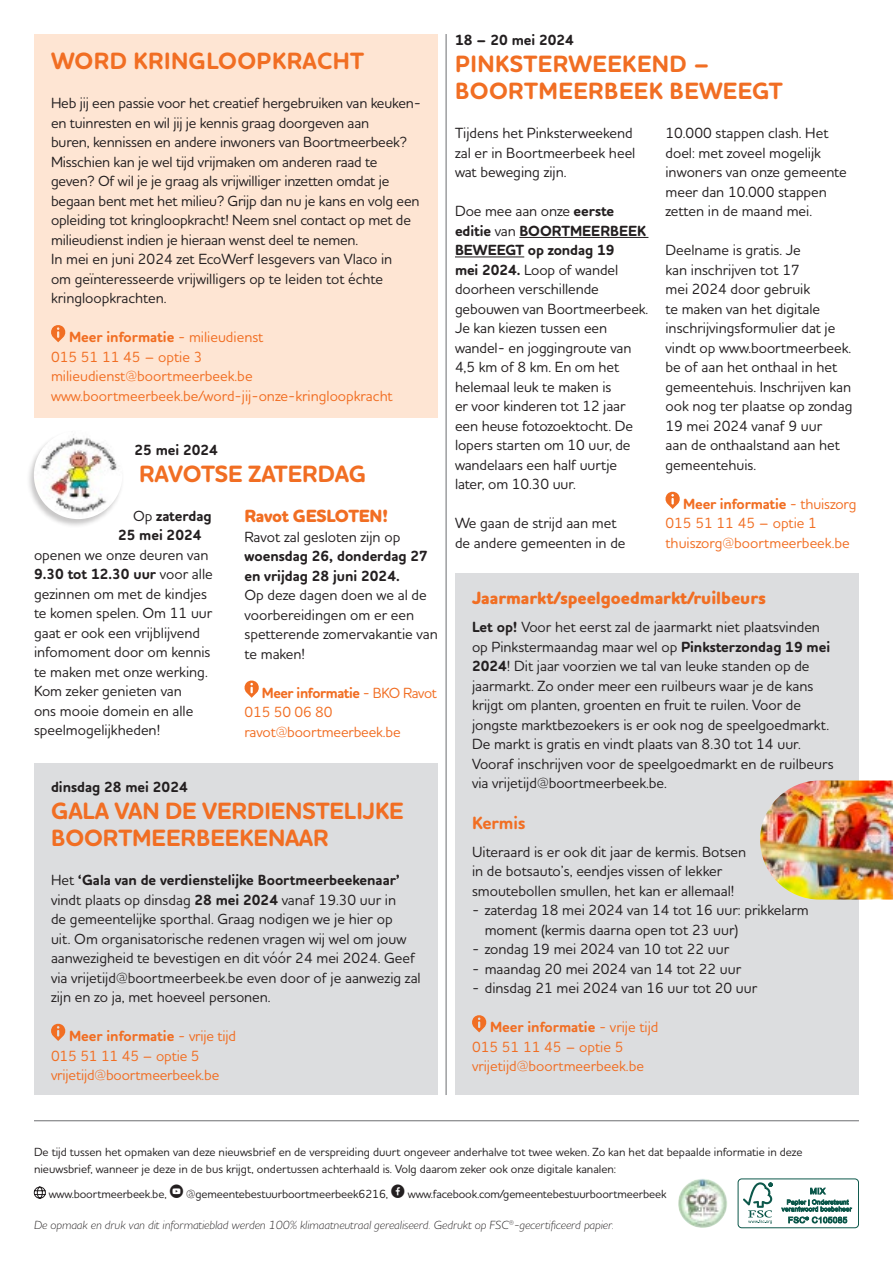
<style>
.page{position:relative;width:893px;height:1263px;background:#fff}
.page>*{position:absolute;margin:0;border:0;box-sizing:border-box;transform-origin:0 0}
.t1{font:700 24px/27px "Houschka Rounded";letter-spacing:-.005em;color:#f16e23}
.t2{font:700 24px/27px "Houschka Rounded";letter-spacing:.015em;color:#f16e23}
.t3{font:800 18px "Houschka Rounded";color:#f16e23}
.t4{font:800 18px "Houschka Rounded";letter-spacing:-.02em;color:#f16e23}
.t5{font:700 18px "Houschka Rounded";color:#f16e23}
.t6{font:500 15px/19.5px "Houschka Rounded";color:#231f20}
.t7{font:500 15px/19.5px "Houschka Rounded";color:#f16e23}
.t8{font:700 15px/19.5px "Houschka Rounded";color:#231f20}
.t9{font:500 15px/19.5px "Houschka Rounded";color:#f16e23;scale:.95 1}
.t10{font:500 12px/16.5px "Houschka Rounded";color:#231f20}
.t11{font:italic 300 12px "Houschka Rounded";color:#231f20}
.s1{font-weight:700}
.s2{font-weight:500}
.s3{font-family:"Social Shapes";font-weight:400}
</style>
<div class="page">
<div style="left:455px;top:574px;width:404px;height:521px;background:#dcdddf"></div>
<div style="left:34px;top:763px;width:404px;height:332px;background:#dcdddf"></div>
<img style="left:678px;top:1179px;width:49px;height:49px;border-radius:25px">
<div style="left:34px;top:34px;width:404px;height:384px;background:#fee5d3"></div>
<hr style="left:446px;top:34px;width:1px;height:1061px;background:#6c6d70">
<hr style="left:34px;top:1120px;width:825px;height:1px;background:#6c6d70">
<svg style="left:51px;top:325px;width:15px;height:17px"></svg>
<svg style="left:34px;top:1186px;width:12px;height:13px"></svg>
<div style="left:738px;top:1179px;width:121px;height:49px;border:1px solid #0d584b;border-radius:4px"></div>
<svg style="left:743px;top:1182px;width:29px;height:42px"></svg>
<svg style="left:781px;top:1187px;width:71px;height:36px"></svg>
<img style="left:760px;top:780px;width:133px;height:119px">
<hr style="left:519px;top:237px;width:129px;height:1px;background:#231f20">
<hr style="left:455px;top:257px;width:69px;height:1px;background:#231f20">
<svg style="left:665px;top:491px;width:15px;height:18px"></svg>
<svg style="left:472px;top:1015px;width:15px;height:17px"></svg>
<svg style="left:244px;top:680px;width:15px;height:18px"></svg>
<svg style="left:51px;top:1023px;width:15px;height:18px"></svg>
<div style="left:26px;top:430px;width:98px;height:97px;background:#231f20;opacity:.25"></div>
<img style="left:34px;top:431px;width:88px;height:88px;border-radius:44px">
<h1 class="t2" style="left:51px;top:48px;width:314px">WORD KRINGLOOPKRACHT</h1>
<p class="t6" style="left:51px;top:93px;width:371px">Heb jij een passie voor het creatief hergebruiken van keuken&shy;en tuinresten en wil jij je kennis graag doorgeven aan<br>buren, kennissen en andere inwoners van Boortmeerbeek?<br>Misschien kan je wel tijd vrijmaken om anderen raad te geven? Of wil je je graag als vrijwilliger inzetten omdat je begaan bent met het milieu? Grijp dan nu je kans en volg een opleiding tot kringloopkracht! Neem snel contact op met de milieudienst indien je hieraan wenst deel te nemen.<br>In mei en juni 2024 zet EcoWerf lesgevers van Vlaco in<br>om geïnteresseerde vrijwilligers op te leiden tot échte kringloopkrachten.</p>
<p class="t7" style="left:51px;top:327px;width:343px;text-indent:18px"><span class="s1">Meer informatie</span> - milieudienst<br>015 51 11 45 – optie 3 milieudienst@boortmeerbeek.be www.boortmeerbeek.be/word-jij-onze-kringloopkracht</p>
<p class="t8" style="left:135px;top:440px;width:85px">25 mei 2024</p>
<h1 class="t1" style="left:139px;top:461px;width:229px">RAVOTSE ZATERDAG</h1>
<p class="t8" style="left:118px;top:506px;width:95px;text-indent:15px"><span class="s2">Op</span> zaterdag<br>25 mei 2024</p>
<p class="t6" style="left:34px;top:544px;width:180px">openen we onze deuren van<br><span class="s1">9.30 tot 12.30 uur</span> voor alle gezinnen om met de kindjes te komen spelen. Om 11 uur gaat er ook een vrijblijvend infomoment door om kennis te maken met onze werking.<br>Kom zeker genieten van<br>ons mooie domein en alle speelmogelijkheden!</p>
<p class="t4" style="left:244px;top:505px;width:146px">Ravot GESLOTEN!</p>
<p class="t6" style="left:244px;top:526px;width:157px">Ravot zal gesloten zijn op</p>
<p class="t8" style="left:244px;top:547px;width:185px">woensdag 26, donderdag 27 en vrijdag 28 juni 2024.</p>
<p class="t6" style="left:244px;top:585px;width:195px">Op deze dagen doen we al de voorbereidingen om er een spetterende zomervakantie van te maken!</p>
<p class="t9" style="left:244px;top:682px;width:204px;text-indent:17px"><span class="s1">Meer informatie</span> - BKO Ravot<br>015 50 06 80 ravot@boortmeerbeek.be</p>
<p class="t8" style="left:51px;top:777px;width:138px">dinsdag 28 mei 2024</p>
<h1 class="t1" style="left:51px;top:798px;width:354px">GALA VAN DE VERDIENSTELIJKE<br>BOORTMEERBEEKENAAR</h1>
<p class="t6" style="left:51px;top:870px;width:371px">Het <span class="s1">‘Gala van de verdienstelijke Boortmeerbeekenaar’ </span>vindt plaats op dinsdag <span class="s1">28 mei 2024</span> vanaf 19.30 uur in<br>de gemeentelijke sporthal. Graag nodigen we je hier op<br>uit. Om organisatorische redenen vragen wij wel om jouw aanwezigheid te bevestigen en dit vóór 24 mei 2024. Geef via vrijetijd@boortmeerbeek.be even door of je aanwezig zal zijn en zo ja, met hoeveel personen.</p>
<p class="t7" style="left:51px;top:1026px;width:187px;text-indent:18px"><span class="s1">Meer informatie</span> - vrije tijd<br>015 51 11 45 – optie 5 vrijetijd@boortmeerbeek.be</p>
<p class="t8" style="left:455px;top:31px;width:121px">18 – 20 mei 2024</p>
<h1 class="t2" style="left:455px;top:51px;width:329px">PINKSTERWEEKEND –<br>BOORTMEERBEEK BEWEEGT</h1>
<p class="t6" style="left:455px;top:123px;width:182px">Tijdens het Pinksterweekend zal er in Boortmeerbeek heel wat beweging zijn.</p>
<p class="t6" style="left:455px;top:201px;width:195px">Doe mee aan onze <span class="s1">eerste editie</span> van <span class="s1">BOORTMEERBEEK<br>BEWEEGT op zondag 19<br>mei 2024.</span> Loop of wandel doorheen verschillende gebouwen van Boortmeerbeek.<br>Je kan kiezen tussen een wandel- en joggingroute van<br>4,5 km of 8 km. En om het helemaal leuk te maken is<br>er voor kinderen tot 12 jaar een heuse fotozoektocht. De lopers starten om 10 uur, de wandelaars een half uurtje later, om 10.30 uur.</p>
<p class="t6" style="left:455px;top:513px;width:172px">We gaan de strijd aan met de andere gemeenten in de</p>
<p class="t6" style="left:665px;top:123px;width:183px">10.000 stappen clash. Het doel: met zoveel mogelijk inwoners van onze gemeente meer dan 10.000 stappen zetten in de maand mei.</p>
<p class="t6" style="left:665px;top:240px;width:188px">Deelname is gratis. Je<br>kan inschrijven tot 17<br>mei 2024 door gebruik<br>te maken van het digitale inschrijvingsformulier dat je vindt op www.boortmeerbeek. be of aan het onthaal in het gemeentehuis. Inschrijven kan ook nog ter plaatse op zondag<br>19 mei 2024 vanaf 9 uur<br>aan de onthaalstand aan het gemeentehuis.</p>
<p class="t7" style="left:665px;top:494px;width:192px;text-indent:18px"><span class="s1">Meer informatie</span> - thuiszorg<br>015 51 11 45 – optie 1 thuiszorg@boortmeerbeek.be</p>
<p class="t3" style="left:472px;top:587px;width:295px">Jaarmarkt/speelgoedmarkt/ruilbeurs</p>
<p class="t6" style="left:472px;top:617px;width:363px"><span class="s1">Let op!</span> Voor het eerst zal de jaarmarkt niet plaatsvinden op Pinkstermaandag maar wel op <span class="s1">Pinksterzondag 19 mei 2024</span>! Dit jaar voorzien we tal van leuke standen op de jaarmarkt. Zo onder meer een ruilbeurs waar je de kans krijgt om planten, groenten en fruit te ruilen. Voor de jongste marktbezoekers is er ook nog de speelgoedmarkt.<br>De markt is gratis en vindt plaats van 8.30 tot 14 uur.<br>Vooraf inschrijven voor de speelgoedmarkt en de ruilbeurs via vrijetijd@boortmeerbeek.be.</p>
<p class="t5" style="left:472px;top:811px;width:55px">Kermis</p>
<p class="t6" style="left:472px;top:841px;width:276px">Uiteraard is er ook dit jaar de kermis. Botsen in de botsauto’s, eendjes vissen of lekker smoutebollen smullen, het kan er allemaal!</p>
<p class="t6" style="left:485px;top:900px;width:326px;text-indent:-13px">- zaterdag 18 mei 2024 van 14 tot 16 uur: prikkelarm moment (kermis daarna open tot 23 uur)</p>
<p class="t6" style="left:472px;top:939px;width:259px">- zondag 19 mei 2024 van 10 tot 22 uur</p>
<p class="t6" style="left:472px;top:958px;width:271px">- maandag 20 mei 2024 van 14 tot 22 uur</p>
<p class="t6" style="left:472px;top:978px;width:287px">- dinsdag 21 mei 2024 van 16 uur tot 20 uur</p>
<p class="t7" style="left:472px;top:1017px;width:188px;text-indent:18px"><span class="s1">Meer informatie</span> - vrije tijd<br>015 51 11 45 – optie 5 vrijetijd@boortmeerbeek.be</p>
<p class="t10" style="left:34px;top:1144px;width:770px">De tijd tussen het opmaken van deze nieuwsbrief en de verspreiding duurt ongeveer anderhalve tot twee weken. Zo kan het dat bepaalde informatie in deze nieuwsbrief, wanneer je deze in de bus krijgt, ondertussen achterhaald is. Volg daarom zeker ook onze digitale kanalen:</p>
<p class="t10" style="left:49px;top:1186px;width:619px">www.boortmeerbeek.be, <span class="s3">ú</span> @gemeentebestuurboortmeerbeek6216, <span class="s3">G</span> www.facebook.com/gemeentebestuurboortmeerbeek</p>
<p class="t11" style="left:34px;top:1217px;width:581px">De opmaak en druk van dit informatieblad werden 100% klimaatneutraal gerealiseerd. Gedrukt op FSC®-gecertificeerd papier.</p>
</div>
